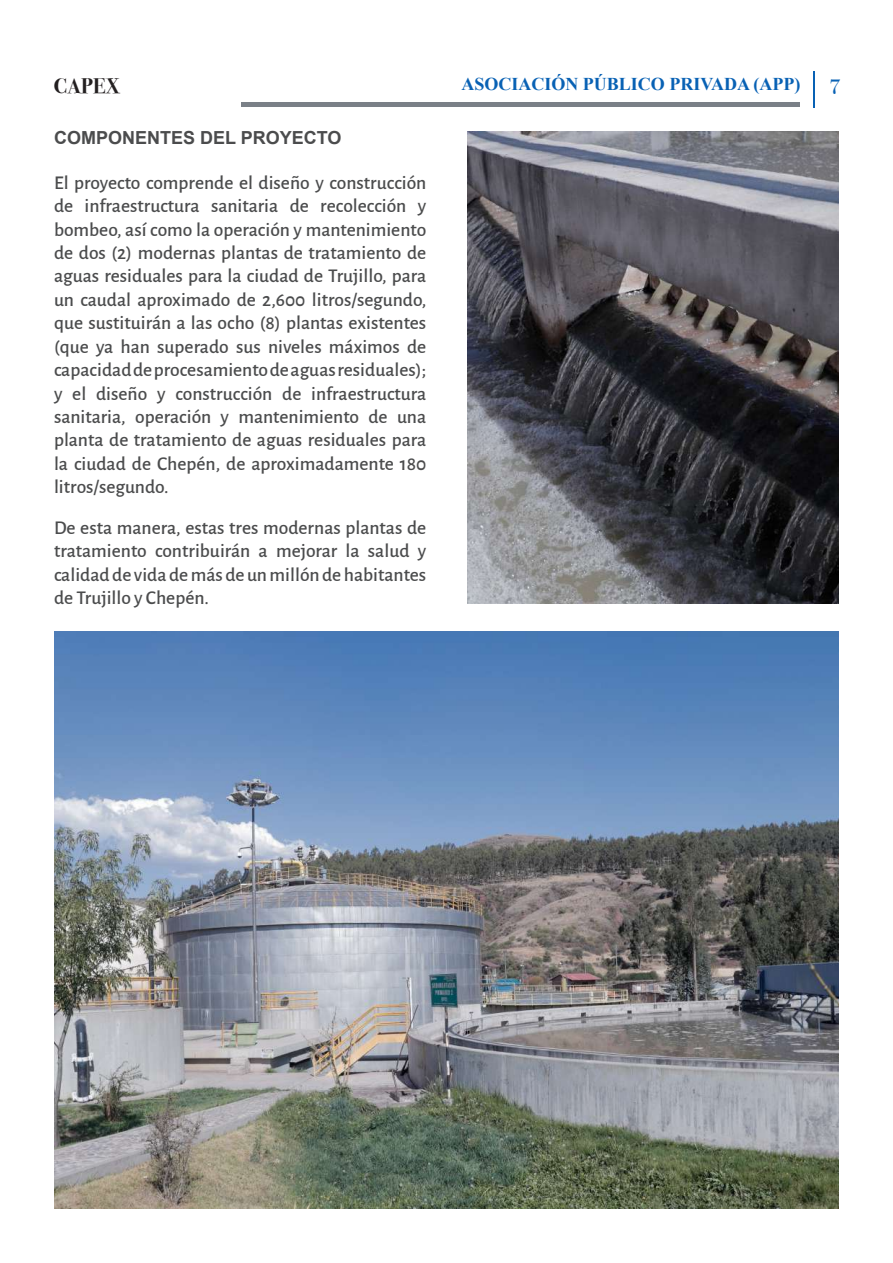
<style>
.page{position:relative;width:893px;height:1263px;background:#fff}
.page>*{position:absolute;margin:0;border:0;box-sizing:border-box;transform-origin:0 0}
.t1{font:700 21px "Bodoni Svty Two ITCTT";color:#231f20}
.t2{font:21px "Bodoni Svty Two ITCTT";color:#0861b4}
.t3{font:500 19.5px/23.4px "Alegreya Sans";color:#4b4c4d;text-align:justify}
.t4{font:700 18px "Times New Roman";color:#0861b4}
.t5{font:700 18px "Arial";color:#4b4c4d}
</style>
<div class="page">
<hr style="left:242px;top:103px;width:558px;height:4px;background:#7a8087">
<hr style="left:813px;top:71px;width:1px;height:36px;background:#0861b4">
<img style="left:54px;top:631px;width:785px;height:578px">
<img style="left:468px;top:131px;width:371px;height:473px">
<p class="t1" style="left:54px;top:68px;width:68px">CAPEX</p>
<p class="t4" style="left:461px;top:72px;width:341px">ASOCIACIÓN PÚBLICO PRIVADA (APP)</p>
<p class="t2" style="left:829px;top:69px;width:13px">7</p>
<p class="t5" style="left:54px;top:126px;width:289px">COMPONENTES DEL PROYECTO</p>
<p class="t3" style="left:54px;top:170px;width:374px">El proyecto comprende el diseño y construcción de infraestructura sanitaria de recolección y bombeo, así como la operación y mantenimiento de dos (2) modernas plantas de tratamiento de aguas residuales para la ciudad de Trujillo, para un caudal aproximado de 2,600 litros/segundo, que sustituirán a las ocho (8) plantas existentes (que ya han superado sus niveles máximos de capacidad de procesamiento de aguas residuales); y el diseño y construcción de infraestructura sanitaria, operación y mantenimiento de una planta de tratamiento de aguas residuales para la ciudad de Chepén, de aproximadamente 180 litros/segundo.</p>
<p class="t3" style="left:54px;top:515px;width:374px">De esta manera, estas tres modernas plantas de tratamiento contribuirán a mejorar la salud y calidad de vida de más de un millón de habitantes de Trujillo y Chepén.</p>
</div>
